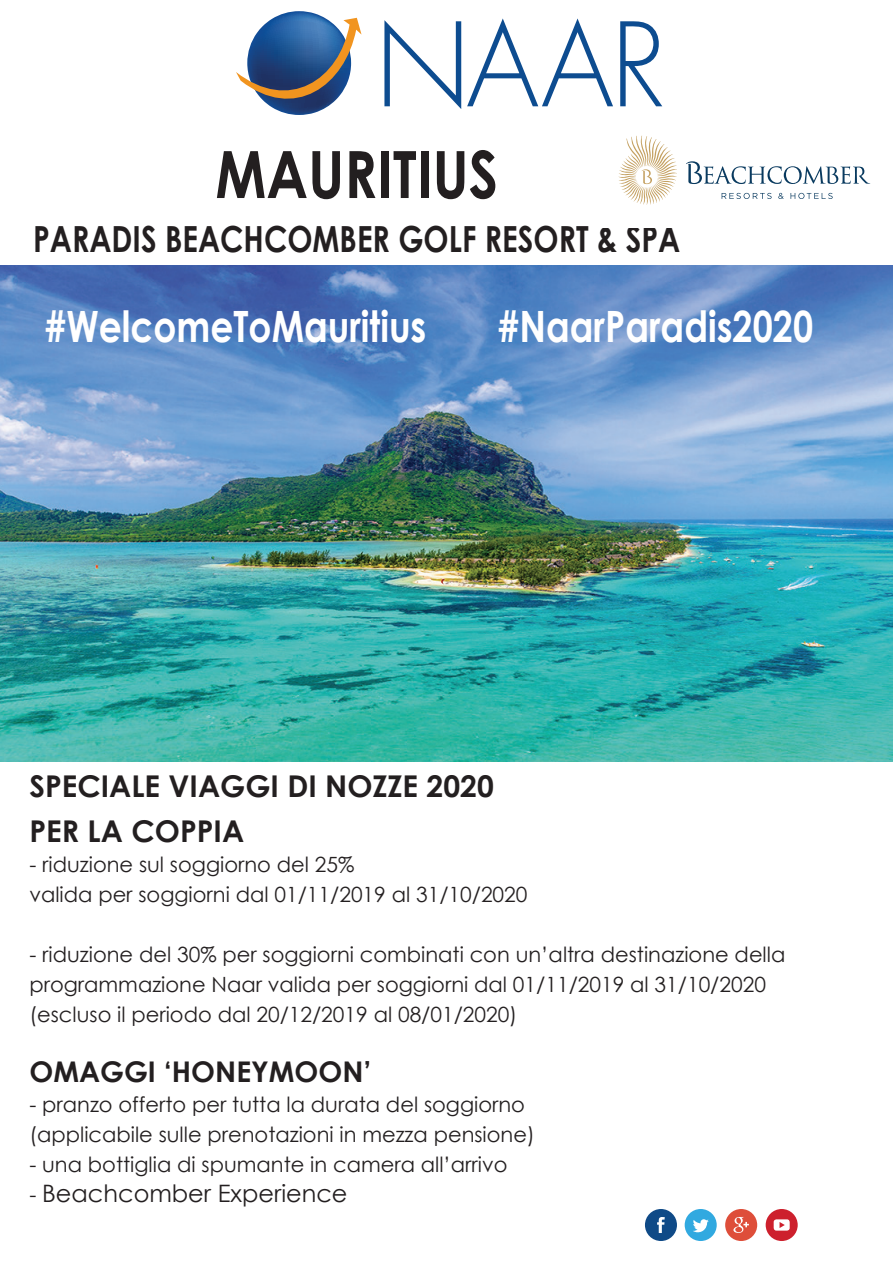
<style>
.page{position:relative;width:893px;height:1263px;background:#fff}
.page>*{position:absolute;margin:0;border:0;box-sizing:border-box;transform-origin:0 0}
.t1{font:700 65.25px "Century Gothic";color:#231f20;scale:.87 1}
.t2{font:700 43.2px "Century Gothic";color:#fff;scale:.83 1}
.t3{font:700 36px "Century Gothic";color:#231f20;scale:.83 1}
.t4{font:700 30px/45px "Century Gothic";color:#231f20}
.t5{font:700 28.5px "Century Gothic";color:#231f20}
.t6{font:24px "Century Gothic";color:#231f20}
.t7{font:21px/30px "Century Gothic";color:#231f20}
.s1{font-size:21px}
</style>
<div class="page">
<img style="left:0;top:266px;width:893px;height:495px">
<svg style="left:384px;top:20px;width:77px;height:89px"></svg>
<svg style="left:467px;top:18px;width:146px;height:88px"></svg>
<svg style="left:620px;top:21px;width:42px;height:85px"></svg>
<svg style="left:236px;top:11px;width:125px;height:104px"></svg>
<div style="left:645px;top:1209px;width:32px;height:32px;background:#0f4a87;border-radius:50%"></div>
<svg style="left:657px;top:1217px;width:8px;height:16px"></svg>
<div style="left:685px;top:1209px;width:32px;height:32px;background:#31a9e0;border-radius:50%"></div>
<svg style="left:693px;top:1219px;width:16px;height:13px"></svg>
<div style="left:725px;top:1209px;width:32px;height:32px;background:#de4e3a;border-radius:50%"></div>
<svg style="left:733px;top:1217px;width:16px;height:16px"></svg>
<div style="left:766px;top:1209px;width:32px;height:32px;background:#cd202d;border-radius:50%"></div>
<svg style="left:774px;top:1219px;width:16px;height:11px"></svg>
<svg style="left:618px;top:136px;width:59px;height:69px"></svg>
<svg style="left:686px;top:161px;width:184px;height:23px"></svg>
<svg style="left:722px;top:193px;width:50px;height:6px"></svg>
<svg style="left:778px;top:193px;width:6px;height:6px"></svg>
<svg style="left:790px;top:193px;width:43px;height:6px"></svg>
<h1 class="t1" style="left:215px;top:125px;width:327px">MAURITIUS</h1>
<h3 class="t3" style="left:33px;top:212px;width:782px">PARADIS BEACHCOMBER GOLF RESORT &amp; SPA</h3>
<h2 class="t2" style="left:45px;top:294px;width:461px">#WelcomeToMauritius</h2>
<h2 class="t2" style="left:498px;top:294px;width:381px">#NaarParadis2020</h2>
<h3 class="t4" style="left:29px;top:762px;width:466px">SPECIALE VIAGGI DI NOZZE 2020<br>PER LA COPPIA</h3>
<p class="t7" style="left:29px;top:849px;width:500px">- riduzione sul soggiorno del 25%<br>valida per soggiorni dal 01/11/2019 al 31/10/2020</p>
<p class="t7" style="left:29px;top:939px;width:757px">- riduzione del 30% per soggiorni combinati con un’altra destinazione della programmazione Naar valida per soggiorni dal 01/11/2019 al 31/10/2020 (escluso il periodo dal 20/12/2019 al 08/01/2020)</p>
<h3 class="t5" style="left:29px;top:1050px;width:344px">OMAGGI ‘HONEYMOON’</h3>
<p class="t7" style="left:29px;top:1089px;width:507px">- pranzo offerto per tutta la durata del soggiorno (applicabile sulle prenotazioni in mezza pensione)</p>
<p class="t7" style="left:29px;top:1149px;width:480px">- una bottiglia di spumante in camera all’arrivo</p>
<p class="t6" style="left:29px;top:1176px;width:320px"><span class="s1">-</span> Beachcomber Experience</p>
</div>
